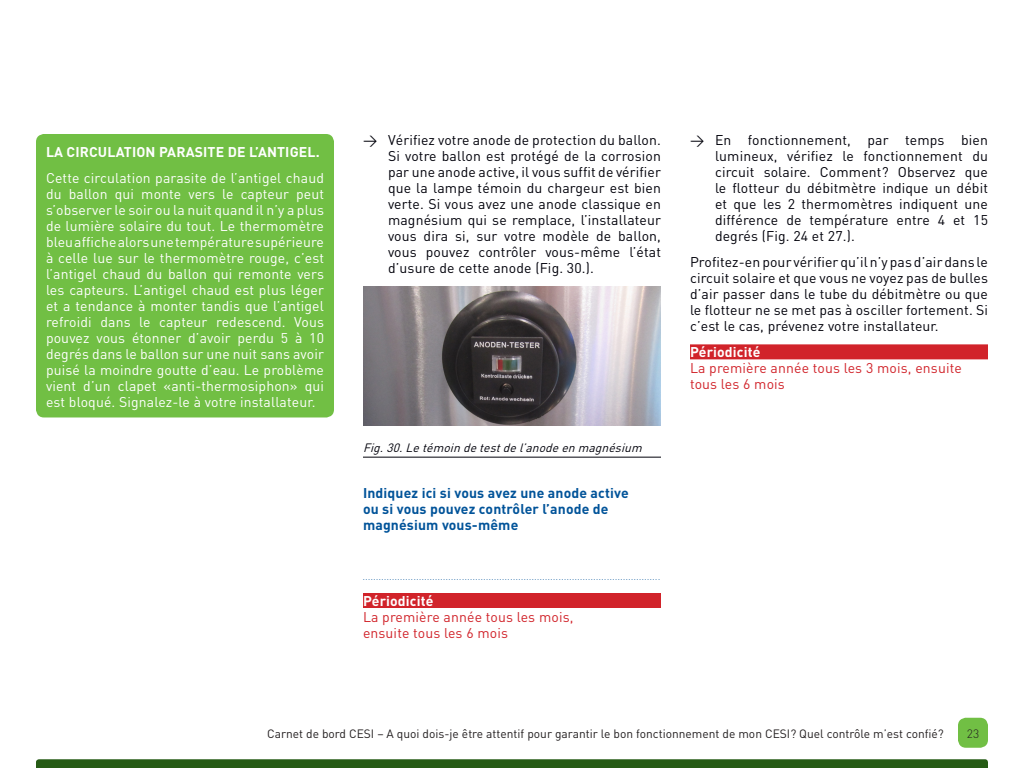
<style>
.page{position:relative;width:1024px;height:768px;background:#fff}
.page>*{position:absolute;margin:0;border:0;box-sizing:border-box;transform-origin:0 0}
.B1{font:14px/16px "DIN";letter-spacing:.01em;color:#00000a;text-align:justify}
.t1{font:14px/16px "DIN";letter-spacing:.01em;color:#fff}
.Periodicite{font:14px/16px "DIN";letter-spacing:.01em;color:#d1232a}
.B1-Bleu-Bold{font:700 14px/16px "DIN";letter-spacing:.01em;color:#015399}
.t2{font:12px "DIN";color:#231f20}
.Légende{font:italic 12px "DIN";color:#00000a}
.t3{font:300 12px "DIN";color:#231f20}
.B1-Bleu-Bold-2{font:700 5px "DIN";color:#015399}
.s1{font-weight:700}
.s2{font-weight:700;color:#fff}
</style>
<div class="page">
<div style="left:958px;top:718px;width:30px;height:30px;background:#71bf44;border-radius:8px"></div>
<svg style="left:36px;top:759px;width:952px;height:9px;background:#2c5f1c"></svg>
<div style="left:36px;top:134px;width:298px;height:283px;background:#71bf44;border-radius:8px"></div>
<hr style="left:363px;top:457px;width:298px;height:1px;background:#00000a">
<div style="left:363px;top:593px;width:298px;height:15px;background:#d1232a"></div>
<img style="left:363px;top:286px;width:298px;height:140px">
<div style="left:690px;top:344px;width:298px;height:15px;background:#d1232a"></div>
<p class="t1" style="left:46px;top:138px;width:280px;line-height:26px"><span class="s1">LA CIRCULATION PARASITE DE L’ANTIGEL.<br></span>Cette circulation parasite de l’antigel chaud</p>
<p class="t1" style="left:46px;top:185px;width:280px;text-align:justify">du ballon qui monte vers le capteur peut s’observer le soir ou la nuit quand il n’y a plus de lumière solaire du tout. Le thermomètre bleu affiche alors une température supérieure à celle lue sur le thermomètre rouge, c’est l’antigel chaud du ballon qui remonte vers les capteurs. L’antigel chaud est plus léger et a tendance à monter tandis que l’antigel refroidi dans le capteur redescend. Vous pouvez vous étonner d’avoir perdu 5 à 10 degrés dans le ballon sur une nuit sans avoir puisé la moindre goutte d’eau. Le problème vient d’un clapet «anti-thermosiphon» qui est bloqué. Signalez-le à votre installateur.</p>
<p class="B1" style="left:388px;top:132px;width:275px;text-indent:-25px">&gt; Vérifiez votre anode de protection du ballon.<br>Si votre ballon est protégé de la corrosion par une anode active, il vous suffit de vérifier que la lampe témoin du chargeur est bien verte. Si vous avez une anode classique en magnésium qui se remplace, l’installateur vous dira si, sur votre modèle de ballon, vous pouvez contrôler vous-même l’état d’usure de cette anode (Fig. 30.).</p>
<p class="Légende" style="left:363px;top:440px;width:284px">Fig.30.Letémoindetestdel’anodeenmagnésium</p>
<p class="B1-Bleu-Bold" style="left:363px;top:484px;width:267px">Indiquez ici si vous avez une anode active ou si vous pouvez contrôler l’anode de magnésium vous-même</p>
<p class="B1-Bleu-Bold-2" style="left:363px;top:575px;width:298px">. . . . . . . . . . . . . . . . . . . . . . . . . . . . . . . . . . . . . . . . . . . . . . . . . . . . . . . . . . . . . . . . . . . . . . . . . . . . . . . . . . . . . . . . . . . . . . . . . . . . . . . . . . . . . . .</p>
<p class="Periodicite" style="left:363px;top:593px;width:212px"><span class="s2">Périodicité<br></span>La première année tous les mois, ensuite tous les 6 mois</p>
<p class="B1" style="left:715px;top:132px;width:275px;text-indent:-25px">&gt; En fonctionnement, par temps bien lumineux, vérifiez le fonctionnement du circuit solaire. Comment? Observez que le flotteur du débitmètre indique un débit et que les 2 thermomètres indiquent une différence de température entre 4 et 15 degrés (Fig. 24 et 27.).</p>
<p class="B1" style="left:690px;top:254px;width:300px">Profitez-en pour vérifier qu’il n’y pas d’air dans le circuit solaire et que vous ne voyez pas de bulles d’air passer dans le tube du débitmètre ou que le flotteur ne se met pas à osciller fortement. Si c’est le cas, prévenez votre installateur.</p>
<p class="Periodicite" style="left:690px;top:344px;width:273px"><span class="s2">Périodicité<br></span>La première année tous les 3 mois, ensuite tous les 6 mois</p>
<p class="t2" style="left:267px;top:726px;width:678px">Carnet de bord CESI – A quoi dois-je être attentif pour garantir le bon fonctionnement de mon CESI? Quel contrôle m’est confié?</p>
<p class="t3" style="left:967px;top:726px;width:14px">23</p>
</div>
